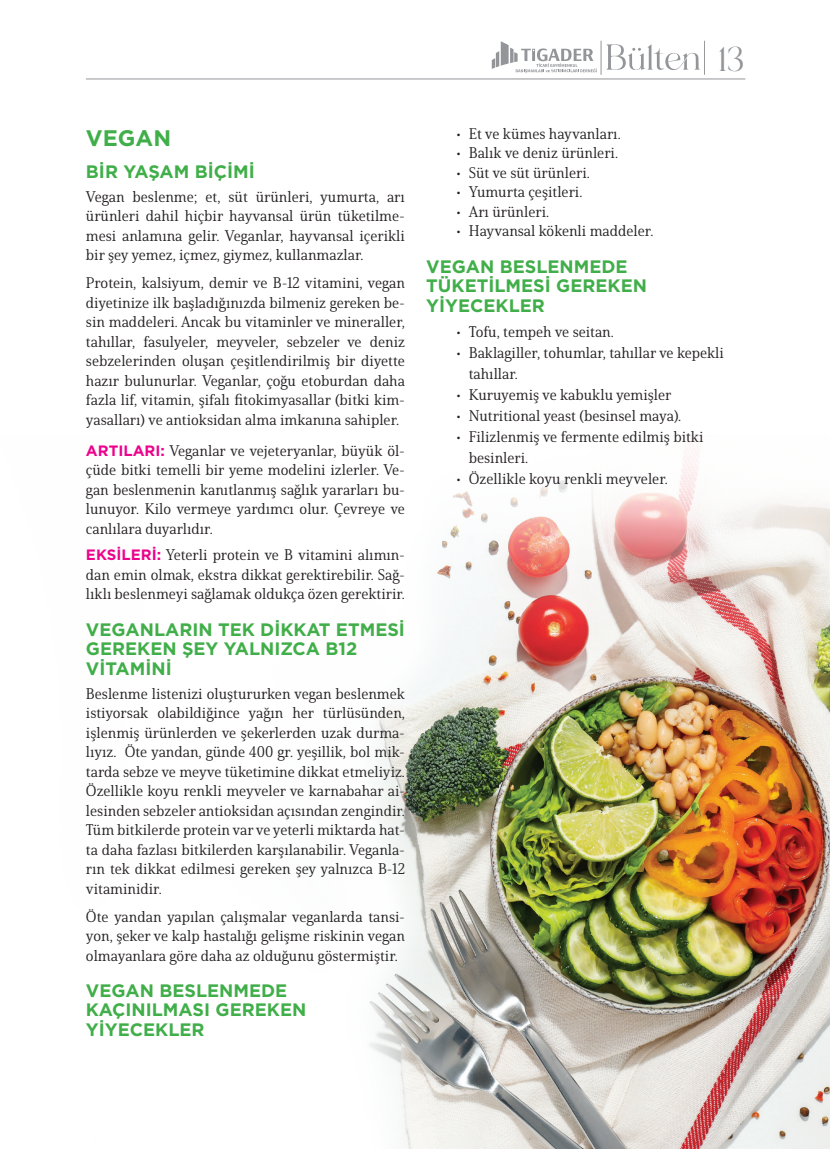
<style>
.page{position:relative;width:830px;height:1149px;background:#fff}
.page>*{position:absolute;margin:0;border:0;box-sizing:border-box;transform-origin:0 0}
.t1{font:34.5px "Mollieglaston";color:#939598}
.t2{font:700 22.5px "Gotham";color:#40ae49}
.t3{font:700 18px/19.5px "Gotham";color:#40ae49}
.t4{font:15px/19.5px "Solitas Serif Nor Reg";color:#231f20;text-align:justify}
.s1{font-family:"Gotham";font-weight:700;color:#ed028c}
</style>
<div class="page">
<img style="left:369px;top:453px;width:461px;height:696px">
<hr style="left:704px;top:41px;width:1px;height:34px;background:#231f20">
<svg style="left:492px;top:41px;width:105px;height:32px"></svg>
<svg style="left:606px;top:44px;width:94px;height:26px"></svg>
<hr style="left:601px;top:41px;width:1px;height:34px;background:#939598">
<hr style="left:86px;top:79px;width:659px;height:1px;background:#939598">
<h1 class="t1" style="left:717px;top:40px;width:29px">13</h1>
<h2 class="t2" style="left:86px;top:123px;width:87px">VEGAN</h2>
<p class="t3" style="left:86px;top:161px;width:170px">BİR YAŞAM BİÇİMİ</p>
<p class="t4" style="left:86px;top:186px;width:320px">Vegan beslenme; et, süt ürünleri, yumurta, arı ürünleri dahil hiçbir hayvansal ürün tüketilme&shy;mesi anlamına gelir. Veganlar, hayvansal içerikli bir şey yemez, içmez, giymez, kullanmazlar.</p>
<p class="t4" style="left:86px;top:273px;width:320px">Protein, kalsiyum, demir ve B-12 vitamini, vegan diyetinize ilk başladığınızda bilmeniz gereken be&shy;sin maddeleri. Ancak bu vitaminler ve mineraller, tahıllar, fasulyeler, meyveler, sebzeler ve deniz sebzelerinden oluşan çeşitlendirilmiş bir diyette hazır bulunurlar. Veganlar, çoğu etoburdan daha fazla lif, vitamin, şifalı fitokimyasallar (bitki kim&shy;yasalları) ve antioksidan alma imkanına sahipler.</p>
<p class="t4" style="left:86px;top:440px;width:320px"><span class="s1">ARTILARI:</span> Veganlar ve vejeteryanlar, büyük öl&shy;çüde bitki temelli bir yeme modelini izlerler. Ve&shy;gan beslenmenin kanıtlanmış sağlık yararları bu&shy;lunuyor. Kilo vermeye yardımcı olur. Çevreye ve canlılara duyarlıdır.</p>
<p class="t4" style="left:86px;top:545px;width:320px"><span class="s1">EKSİLERİ:</span> Yeterli protein ve B vitamini alımın&shy;dan emin olmak, ekstra dikkat gerektirebilir. Sağ&shy;lıklı beslenmeyi sağlamak oldukça özen gerektirir.</p>
<p class="t3" style="left:86px;top:619px;width:320px">VEGANLARIN TEK DİKKAT ETMESİ<br>GEREKEN ŞEY YALNIZCA B12<br>VİTAMİNİ</p>
<p class="t4" style="left:86px;top:683px;width:320px">Beslenme listenizi oluştururken vegan beslenmek istiyorsak olabildiğince yağın her türlüsünden, işlenmiş ürünlerden ve şekerlerden uzak durma&shy;lıyız. Öte yandan, günde 400 gr. yeşillik, bol mik&shy;tarda sebze ve meyve tüketimine dikkat etmeliyiz.<br>Özellikle koyu renkli meyveler ve karnabahar ai&shy;lesinden sebzeler antioksidan açısından zengindir.<br>Tüm bitkilerde protein var ve yeterli miktarda hat&shy;ta daha fazlası bitkilerden karşılanabilir. Veganla&shy;rın tek dikkat edilmesi gereken şey yalnızca B-12 vitaminidir.</p>
<p class="t4" style="left:86px;top:906px;width:320px">Öte yandan yapılan çalışmalar veganlarda tansi&shy;yon, şeker ve kalp hastalığı gelişme riskinin vegan olmayanlara göre daha az olduğunu göstermiştir.</p>
<p class="t3" style="left:86px;top:981px;width:222px">VEGAN BESLENMEDE<br>KAÇINILMASI GEREKEN<br>YİYECEKLER</p>
<p class="t4" style="left:456px;top:124px;width:166px">• Et ve kümes hayvanları.</p>
<p class="t4" style="left:456px;top:143px;width:163px">• Balık ve deniz ürünleri.</p>
<p class="t4" style="left:456px;top:163px;width:135px">• Süt ve süt ürünleri.</p>
<p class="t4" style="left:456px;top:182px;width:128px">• Yumurta çeşitleri.</p>
<p class="t4" style="left:456px;top:202px;width:95px">• Arı ürünleri.</p>
<p class="t4" style="left:456px;top:221px;width:199px">• Hayvansal kökenli maddeler.</p>
<p class="t3" style="left:426px;top:256px;width:222px">VEGAN BESLENMEDE<br>TÜKETİLMESİ GEREKEN<br>YİYECEKLER</p>
<p class="t4" style="left:456px;top:322px;width:159px">• Tofu, tempeh ve seitan.</p>
<p class="t4" style="left:469px;top:342px;width:257px;line-height:21px;text-indent:-13px">• Baklagiller, tohumlar, tahıllar ve kepekli tahıllar.</p>
<p class="t4" style="left:456px;top:385px;width:217px">• Kuruyemiş ve kabuklu yemişler</p>
<p class="t4" style="left:456px;top:406px;width:227px">• Nutritional yeast (besinsel maya).</p>
<p class="t4" style="left:469px;top:426px;width:236px;line-height:21px;text-indent:-13px">• Filizlenmiş ve fermente edilmiş bitki besinleri.</p>
<p class="t4" style="left:456px;top:469px;width:213px">• Özellikle koyu renkli meyveler.</p>
</div>
